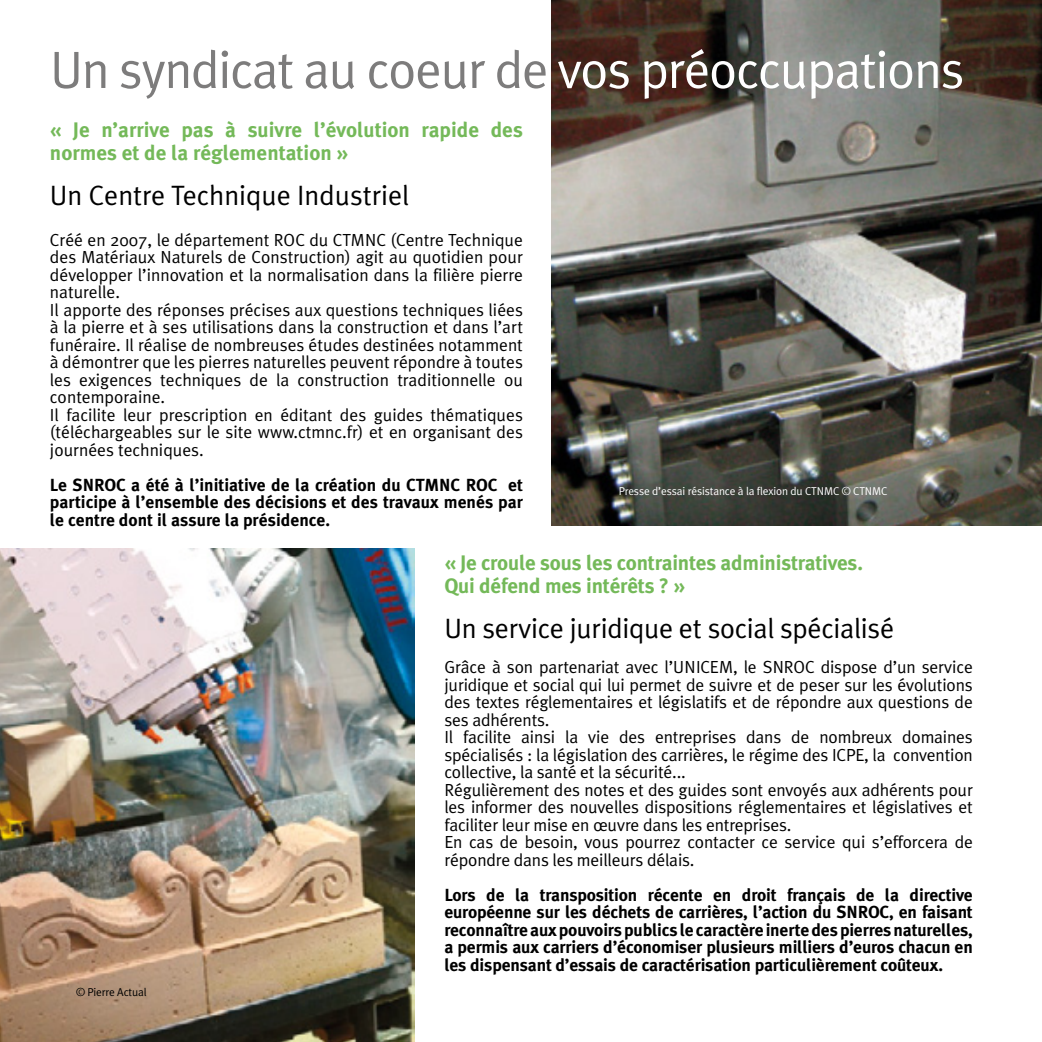
<style>
.page{position:relative;width:1042px;height:1042px;background:#fff}
.page>*{position:absolute;margin:0;border:0;box-sizing:border-box;transform-origin:0 0}
.t1{font:52.5px "Meta Plus Normal";letter-spacing:-.025em;color:#7d7c7c}
.t2{font:28px "Meta Plus Normal";letter-spacing:-.01em;color:#000}
.t3{font:700 21px/22.8px "Meta Plus";letter-spacing:-.01em;color:#74b959}
.t4{font:17.5px/17.5px "Meta Plus Normal";letter-spacing:-.01em;color:#000}
.t5{font:700 17.5px/17.5px "Meta Plus";letter-spacing:-.01em;color:#000;text-align:justify}
.t6{font:11.38px "Meta Plus Normal";letter-spacing:-.01em;color:#fff}
.t7{font:11.38px "Meta Plus Normal";letter-spacing:-.01em;color:#000}
.s1{color:#fff}
</style>
<div class="page">
<img style="left:0;top:548px;width:415px;height:494px">
<img style="left:551px;top:0;width:491px;height:525px">
<h1 class="t1" style="left:50px;top:39px;width:916px">Un syndicat au coeur de <span class="s1">vos préoccupations</span></h1>
<p class="t3" style="left:50px;top:118px;width:474px">« Je n’arrive pas à suivre l’évolution rapide des normes et de la réglementation »</p>
<h2 class="t2" style="left:50px;top:179px;width:361px">Un Centre Technique Industriel</h2>
<p class="t4" style="left:50px;top:231px;width:474px">Créé en 2007, le département ROC du CTMNC (Centre Technique des Matériaux Naturels de Construction) agit au quotidien pour développer l’innovation et la normalisation dans la filière pierre naturelle.<br>Il apporte des réponses précises aux questions techniques liées à la pierre et à ses utilisations dans la construction et dans l’art funéraire. Il réalise de nombreuses études destinées notamment à démontrer que les pierres naturelles peuvent répondre à toutes les exigences techniques de la construction traditionnelle ou contemporaine.<br>Il facilite leur prescription en éditant des guides thématiques (téléchargeables sur le site www.ctmnc.fr) et en organisant des journées techniques.</p>
<p class="t5" style="left:50px;top:476px;width:474px">Le SNROC a été à l’initiative de la création du CTMNC ROC et participe à l’ensemble des décisions et des travaux menés par le centre dont il assure la présidence.</p>
<p class="t3" style="left:444px;top:551px;width:420px">« Je croule sous les contraintes administratives.<br>Qui défend mes intérêts ? »</p>
<h2 class="t2" style="left:444px;top:612px;width:451px">Un service juridique et social spécialisé</h2>
<p class="t4" style="left:444px;top:658px;width:530px">Grâce à son partenariat avec l’UNICEM, le SNROC dispose d’un service juridique et social qui lui permet de suivre et de peser sur les évolutions des textes réglementaires et législatifs et de répondre aux questions de ses adhérents.<br>Il facilite ainsi la vie des entreprises dans de nombreux domaines spécialisés : la législation des carrières, le régime des ICPE, la convention collective, la santé et la sécurité...<br>Régulièrement des notes et des guides sont envoyés aux adhérents pour les informer des nouvelles dispositions réglementaires et législatives et faciliter leur mise en œuvre dans les entreprises.<br>En cas de besoin, vous pourrez contacter ce service qui s’efforcera de répondre dans les meilleurs délais.</p>
<p class="t5" style="left:444px;top:886px;width:530px">Lors de la transposition récente en droit français de la directive européenne sur les déchets de carrières, l’action du SNROC, en faisant reconnaître aux pouvoirs publics le caractère inerte des pierres naturelles, a permis aux carriers d’économiser plusieurs milliers d’euros chacun en les dispensant d’essais de caractérisation particulièrement coûteux.</p>
<p class="t6" style="left:619px;top:484px;width:270px">Presse d’essai résistance à la flexion du CTNMC © CTNMC</p>
<p class="t7" style="left:76px;top:985px;width:72px">© Pierre Actual</p>
</div>
